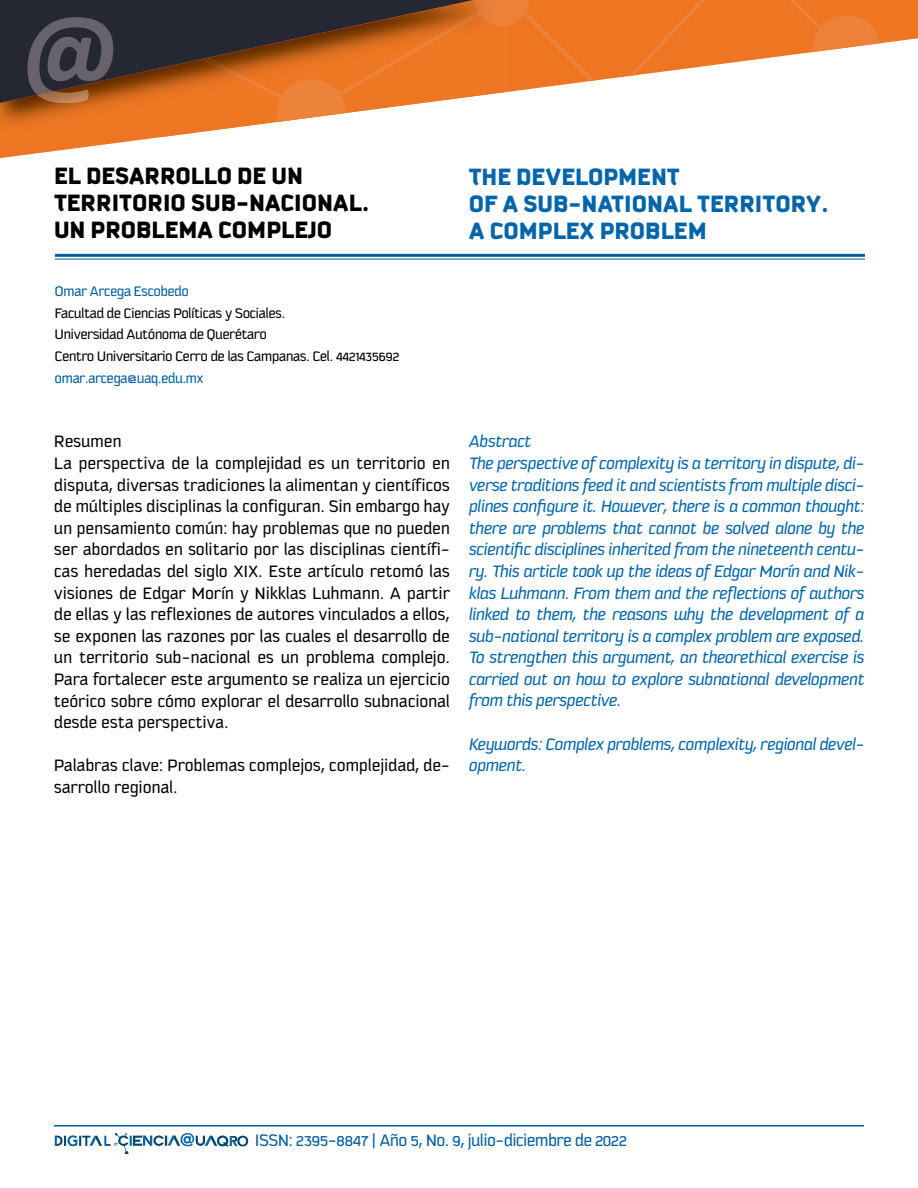
<style>
.page{position:relative;width:918px;height:1188px;background:#fff}
.page>*{position:absolute;margin:0;border:0;box-sizing:border-box;transform-origin:0 0}
.t1{font:900 25.5px/27px "Kautiva Pro";color:#000}
.t2{font:900 25.5px/27px "Kautiva Pro";color:#0065aa}
.t3{font:18px/21.6px "Kautiva Pro";letter-spacing:.025em;color:#000}
.t4{font:italic 18px/21.6px "Kautiva Pro";color:#0065aa}
.t5{font:18px "Kautiva Pro";color:#005ea0}
.t6{font:15px/21.6px "Kautiva Pro";color:#000}
.t7{font:15px "Kautiva Pro";color:#005ea0}
</style>
<div class="page">
<hr style="left:54px;top:1125px;width:810px;height:1px;background:#005ea0">
<svg style="left:55px;top:1133px;width:193px;height:21px"></svg>
<hr style="left:55px;top:259px;width:810px;height:1px;background:#005ea0">
<hr style="left:55px;top:254px;width:810px;height:3px;background:#005ea0">
<svg style="left:0;top:0;width:918px;height:158px"></svg>
<svg style="left:629px;top:0;width:76px;height:76px;background:#ef7f31"></svg>
<svg style="left:790px;top:0;width:42px;height:40px"></svg>
<svg style="left:507px;top:0;width:88px;height:96px;background:#ef843a"></svg>
<svg style="left:812px;top:15px;width:69px;height:69px"></svg>
<div style="left:276px;top:79px;width:69px;height:69px;background:#fff;border-radius:50%"></div>
<img style="left:0;top:0;width:507px;height:137px">
<img style="left:475px;top:0;width:32px;height:26px">
<img style="left:473px;top:11px;width:7px;height:85px">
<img style="left:277px;top:103px;width:68px;height:19px">
<svg style="left:0;top:0;width:473px;height:103px;background:#854c27"></svg>
<img style="left:37px;top:95px;width:51px;height:8px">
<svg style="left:27px;top:17px;width:86px;height:78px;background:#4e474b"></svg>
<h1 class="t1" style="left:54px;top:162px;width:317px">EL DESARROLLO DE UN<br>TERRITORIO SUB-NACIONAL.<br>UN PROBLEMA COMPLEJO</h1>
<h1 class="t2" style="left:469px;top:162px;width:361px">THE DEVELOPMENT<br>OF A SUB-NATIONAL TERRITORY.<br>A COMPLEX PROBLEM</h1>
<p class="t7" style="left:55px;top:283px;width:135px">Omar Arcega Escobedo</p>
<p class="t6" style="left:55px;top:302px;width:346px">Facultad de Ciencias Políticas y Sociales.<br>Universidad Autónoma de Querétaro<br>Centro Universitario Cerro de las Campanas. Cel. 4421435692</p>
<p class="t7" style="left:55px;top:370px;width:150px">omar.arcega@uaq.edu.mx</p>
<p class="t3" style="left:54px;top:431px;width:397px">Resumen<br>La perspectiva de la complejidad es un territorio en disputa, diversas tradiciones la alimentan y científicos de múltiples disciplinas la configuran. Sin embargo hay un pensamiento común: hay problemas que no pueden ser abordados en solitario por las disciplinas científi&shy;cas heredadas del siglo XIX. Este artículo retomó las visiones de Edgar Morín y Nikklas Luhmann. A partir de ellas y las reflexiones de autores vinculados a ellos, se exponen las razones por las cuales el desarrollo de un territorio sub-nacional es un problema complejo.<br>Para fortalecer este argumento se realiza un ejercicio teórico sobre cómo explorar el desarrollo subnacional desde esta perspectiva.</p>
<p class="t3" style="left:54px;top:755px;width:397px">Palabras clave: Problemas complejos, complejidad, de&shy;sarrollo regional.</p>
<p class="t4" style="left:468px;top:431px;width:397px">Abstract<br>The perspective of complexity is a territory in dispute, di&shy;verse traditions feed it and scientists from multiple disci&shy;plines configure it. However, there is a common thought: there are problems that cannot be solved alone by the scientific disciplines inherited from the nineteenth centu&shy;ry. This article took up the ideas of Edgar Morín and Nik&shy;klas Luhmann. From them and the reflections of authors linked to them, the reasons why the development of a sub-national territory is a complex problem are exposed.<br>To strengthen this argument, an theorethical exercise is carried out on how to explore subnational development from this perspective.</p>
<p class="t4" style="left:468px;top:733px;width:397px">Keywords: Complex problems, complexity, regional devel&shy;opment.</p>
<p class="t5" style="left:255px;top:1130px;width:373px">ISSN: 2395-8847 | Año 5, No. 9, julio-diciembre de 2022</p>
</div>
